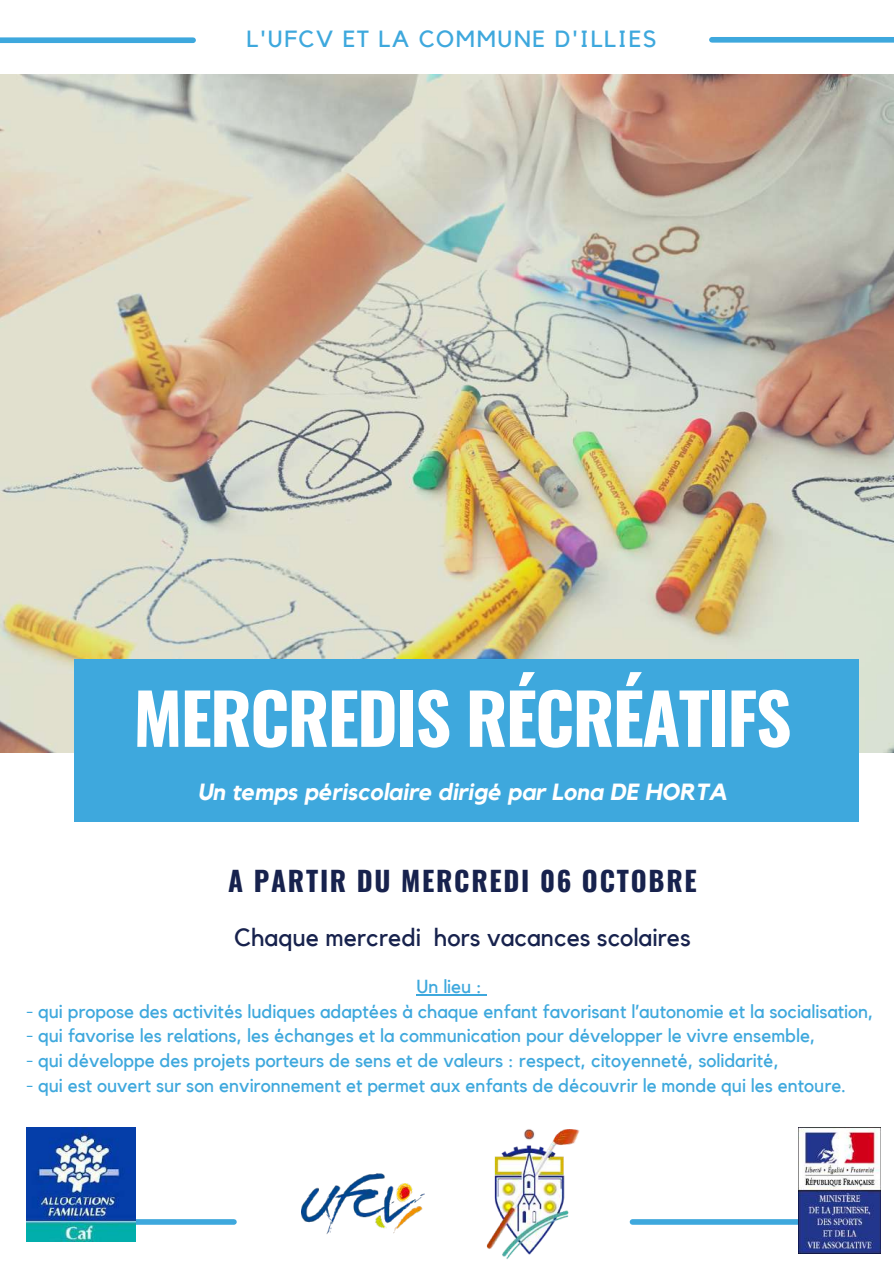
<style>
.page{position:relative;width:894px;height:1264px;background:#fff}
.page>*{position:absolute;margin:0;border:0;box-sizing:border-box;transform-origin:0 0}
.t1{font:700 69.45px "Oswald";letter-spacing:-.025em;color:#fff}
.t2{font:700 27.3px "Oswald";letter-spacing:.065em;color:#17224d}
.t3{font:24.75px "Kollektif";color:#17224d}
.t4{font:italic 700 23.25px "Kollektif";color:#fff}
.t5{font:23.25px "Kollektif";letter-spacing:.07em;color:#3ea8dd}
.t6{font:18.75px "Kollektif";color:#3ea8dd}
</style>
<div class="page">
<img style="left:0;top:74px;width:893px;height:678px">
<img style="left:301px;top:1173px;width:123px;height:61px">
<div style="left:0;top:37px;width:193px;height:6px;background:#3ea8dd"></div>
<div style="left:711px;top:37px;width:182px;height:6px;background:#3ea8dd"></div>
<div style="left:29px;top:1219px;width:205px;height:5px;background:#3ea8dd"></div>
<div style="left:632px;top:1219px;width:231px;height:5px;background:#3ea8dd"></div>
<img style="left:798px;top:1127px;width:82px;height:126px">
<div style="left:74px;top:659px;width:784px;height:162px;background:#3ea8dd"></div>
<img style="left:26px;top:1127px;width:109px;height:114px">
<img style="left:486px;top:1129px;width:94px;height:130px">
<hr style="left:416px;top:994px;width:66px;height:1px;background:#3ea8dd">
<p class="t5" style="left:246px;top:28px;width:411px">L'UFCV ET LA COMMUNE D'ILLIES</p>
<h1 class="t1" style="left:133px;top:664px;width:659px">MERCREDIS RÉCRÉATIFS</h1>
<p class="t4" style="left:198px;top:780px;width:531px">Un temps périscolaire dirigé par Lona DE HORTA</p>
<h2 class="t2" style="left:228px;top:859px;width:470px">A PARTIR DU MERCREDI 06 OCTOBRE</h2>
<h3 class="t3" style="left:234px;top:926px;width:458px">Chaque mercredi hors vacances scolaires</h3>
<p class="t6" style="left:416px;top:977px;width:67px">Un lieu :</p>
<p class="t6" style="left:26px;top:1002px;width:848px">- qui propose des activités ludiques adaptées à chaque enfant favorisant l’autonomie et la socialisation,</p>
<p class="t6" style="left:26px;top:1027px;width:791px">- qui favorise les relations, les échanges et la communication pour développer le vivre ensemble,</p>
<p class="t6" style="left:26px;top:1052px;width:754px">- qui développe des projets porteurs de sens et de valeurs : respect, citoyenneté, solidarité,</p>
<p class="t6" style="left:26px;top:1076px;width:821px">- qui est ouvert sur son environnement et permet aux enfants de découvrir le monde qui les entoure.</p>
</div>
